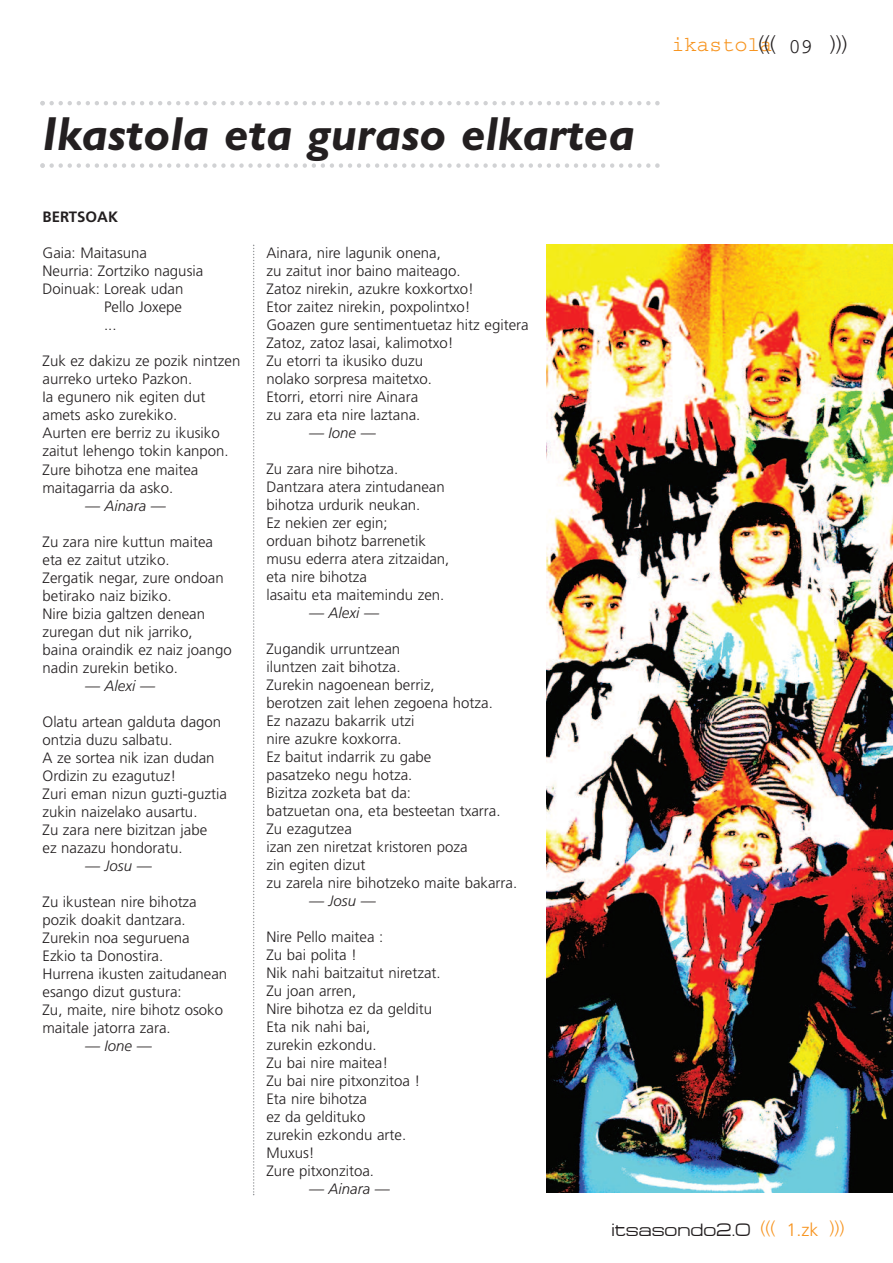
<style>
.page{position:relative;width:893px;height:1263px;background:#fff}
.page>*{position:absolute;margin:0;border:0;box-sizing:border-box;transform-origin:0 0}
.t1{font:italic 700 48px "Gill Sans Std";color:#231f20}
.t2{font:21px "Courier";color:#f7931d}
.t3{font:18px "Micro Extend FLF";color:#231f20}
.t4{font:300 15px/18px "Frutiger";color:#231f20}
.t5{font:italic 300 15px "Frutiger";color:#231f20}
.t6{font:700 15px "Frutiger";color:#231f20}
.s1{font-family:"Frutiger";font-weight:300;color:#231f20}
.s2{color:#231f20}
.s3{font-family:"Frutiger";font-weight:300;color:#f7931d}
</style>
<div class="page">
<svg style="left:40px;top:163px;width:620px;height:5px"></svg>
<svg style="left:40px;top:101px;width:620px;height:4px"></svg>
<svg style="left:253px;top:245px;width:1px;height:950px"></svg>
<img style="left:547px;top:244px;width:346px;height:949px">
<h1 class="t1" style="left:43px;top:116px;width:594px">Ikastola eta guraso elkartea</h1>
<p class="t6" style="left:42px;top:211px;width:77px">BERTSOAK</p>
<p class="t4" style="left:42px;top:245px;width:106px">Gaia: Maitasuna</p>
<p class="t4" style="left:42px;top:263px;width:162px">Neurria: Zortziko nagusia</p>
<p class="t4" style="left:42px;top:281px;width:142px">Doinuak: Loreak udan</p>
<p class="t4" style="left:104px;top:299px;width:79px">Pello Joxepe</p>
<p class="t4" style="left:104px;top:317px;width:14px">...</p>
<p class="t4" style="left:43px;top:353px;width:199px">Zuk ez dakizu ze pozik nintzen aurreko urteko Pazkon.<br>Ia egunero nik egiten dut amets asko zurekiko.<br>Aurten ere berriz zu ikusiko zaitut lehengo tokin kanpon.<br>Zure bihotza ene maitea maitagarria da asko.</p>
<p class="t5" style="left:85px;top:499px;width:82px">— Ainara —</p>
<p class="t4" style="left:43px;top:533px;width:191px">Zu zara nire kuttun maitea eta ez zaitut utziko.<br>Zergatik negar, zure ondoan betirako naiz biziko.<br>Nire bizia galtzen denean zuregan dut nik jarriko,<br>baina oraindik ez naiz joango nadin zurekin betiko.</p>
<p class="t5" style="left:85px;top:679px;width:71px">— Alexi —</p>
<p class="t4" style="left:43px;top:713px;width:186px">Olatu artean galduta dagon ontzia duzu salbatu.<br>A ze sortea nik izan dudan<br>Ordizin zu ezagutuz!<br>Zuri eman nizun guzti-guztia zukin naizelako ausartu.<br>Zu zara nere bizitzan jabe<br>ez nazazu hondoratu.</p>
<p class="t5" style="left:85px;top:859px;width:68px">— Josu —</p>
<p class="t4" style="left:42px;top:893px;width:186px">Zu ikustean nire bihotza pozik doakit dantzara.<br>Zurekin noa seguruena<br>Ezkio ta Donostira.<br>Hurrena ikusten zaitudanean esango dizut gustura:<br>Zu, maite, nire bihotz osoko maitale jatorra zara.</p>
<p class="t5" style="left:85px;top:1039px;width:68px">— Ione —</p>
<p class="t4" style="left:266px;top:245px;width:264px">Ainara, nire lagunik onena,<br>zu zaitut inor baino maiteago.<br>Zatoz nirekin, azukre koxkortxo!<br>Etor zaitez nirekin, poxpolintxo!<br>Goazen gure sentimentuetaz hitz egitera<br>Zatoz, zatoz lasai, kalimotxo!<br>Zu etorri ta ikusiko duzu<br>nolako sorpresa maitetxo.<br>Etorri, etorri nire Ainara<br>zu zara eta nire laztana.</p>
<p class="t5" style="left:309px;top:427px;width:68px">— Ione —</p>
<p class="t4" style="left:266px;top:461px;width:184px">Zu zara nire bihotza.<br>Dantzara atera zintudanean bihotza urdurik neukan.<br>Ez nekien zer egin;<br>orduan bihotz barrenetik musu ederra atera zitzaidan, eta nire bihotza<br>lasaitu eta maitemindu zen.</p>
<p class="t5" style="left:309px;top:607px;width:71px">— Alexi —</p>
<p class="t4" style="left:266px;top:641px;width:252px">Zugandik urruntzean<br>iluntzen zait bihotza.<br>Zurekin nagoenean berriz,<br>berotzen zait lehen zegoena hotza.<br>Ez nazazu bakarrik utzi<br>nire azukre koxkorra.<br>Ez baitut indarrik zu gabe<br>pasatzeko negu hotza.<br>Bizitza zozketa bat da:<br>batzuetan ona, eta besteetan txarra.<br>Zu ezagutzea<br>izan zen niretzat kristoren poza<br>zin egiten dizut<br>zu zarela nire bihotzeko maite bakarra.</p>
<p class="t5" style="left:309px;top:895px;width:68px">— Josu —</p>
<p class="t4" style="left:266px;top:929px;width:176px">Nire Pello maitea :<br>Zu bai polita !<br>Nik nahi baitzaitut niretzat.<br>Zu joan arren,<br>Nire bihotza ez da gelditu<br>Eta nik nahi bai,<br>zurekin ezkondu.<br>Zu bai nire maitea!<br>Zu bai nire pitxonzitoa !<br>Eta nire bihotza<br>ez da geldituko<br>zurekin ezkondu arte.<br>Muxus!<br>Zure pitxonzitoa.</p>
<p class="t5" style="left:309px;top:1183px;width:82px">— Ainara —</p>
<h2 class="t2" style="left:672px;top:38px;width:177px">ikastola<span class="s1">(((</span> <span class="s2">09</span> <span class="s1">)))</span></h2>
<p class="t3" style="left:611px;top:1220px;width:235px">itsasondo2.0 <span class="s3">((( 1.zk )))</span></p>
</div>
